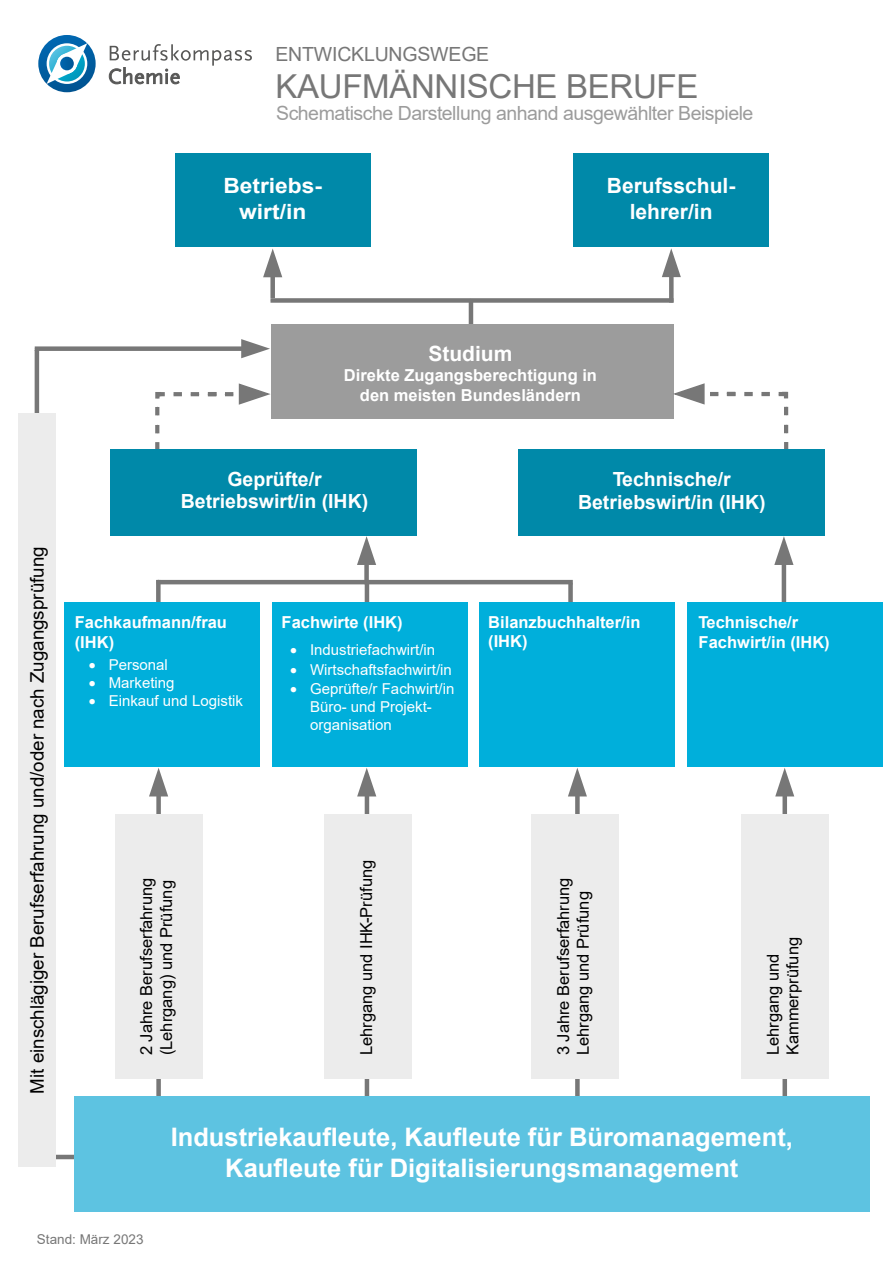
<style>
.page{position:relative;width:893px;height:1263px;background:#fff}
.page>*{position:absolute;margin:0;border:0;box-sizing:border-box;transform-origin:0 0}
.t1{font:33px "Arial";letter-spacing:-.01em;color:#777}
.t2{font:700 25.5px/30.6px "Arial";color:#fff;text-align:center}
.t3{font:700 21px/25.2px "Arial";color:#fff;text-align:center}
.t4{font:700 21px/25.2px "Arial";color:#fff;text-align:center;scale:1.08 1}
.t5{font:700 19.5px/22.8px "Arial";color:#fff;text-align:center}
.t6{font:19.5px "Arial";letter-spacing:-.025em;color:#9c9c9c}
.t7{font:19.5px "Arial";letter-spacing:-.01em;color:#777}
.t8{font:18.75px "Arial";color:#000}
.t9{font:700 16.5px/19.8px "Arial";color:#fff}
.t10{font:16.5px/19.8px "Arial";color:#000}
.t11{font:15px/18px "Arial";color:#fff}
.t12{font:13.5px "Arial";color:#777}
</style>
<div class="page">
<svg style="left:568px;top:584px;width:4px;height:18px"></svg>
<div style="left:782px;top:777px;width:5px;height:347px;background:#777"></div>
<svg style="left:155px;top:442px;width:4px;height:7px"></svg>
<svg style="left:155px;top:425px;width:4px;height:8px"></svg>
<div style="left:468px;top:299px;width:5px;height:112px;background:#777"></div>
<hr style="left:365px;top:581px;width:4px;height:129px;background:#777">
<div style="left:156px;top:580px;width:5px;height:168px;background:#777"></div>
<svg style="left:149px;top:768px;width:19px;height:28px"></svg>
<div style="left:156px;top:783px;width:5px;height:347px;background:#777"></div>
<svg style="left:357px;top:768px;width:19px;height:28px"></svg>
<hr style="left:365px;top:778px;width:4px;height:347px;background:#777">
<hr style="left:35px;top:350px;width:4px;height:72px;background:#777">
<div style="left:35px;top:346px;width:209px;height:5px;background:#777"></div>
<hr style="left:35px;top:1155px;width:643px;height:4px;background:#777">
<div style="left:18px;top:414px;width:37px;height:753px;background:#ececec"></div>
<div style="left:175px;top:154px;width:195px;height:93px;background:#0089a9"></div>
<div style="left:573px;top:154px;width:195px;height:93px;background:#0089a9"></div>
<svg style="left:263px;top:248px;width:19px;height:29px"></svg>
<svg style="left:662px;top:248px;width:19px;height:29px"></svg>
<div style="left:270px;top:298px;width:403px;height:5px;background:#777"></div>
<div style="left:270px;top:264px;width:5px;height:34px;background:#777"></div>
<svg style="left:669px;top:268px;width:4px;height:35px"></svg>
<div style="left:271px;top:324px;width:402px;height:95px;background:#9c9c9c"></div>
<div style="left:272px;top:602px;width:195px;height:165px;background:#00afdb"></div>
<div style="left:324px;top:814px;width:87px;height:264px;background:#ececec"></div>
<svg style="left:568px;top:768px;width:19px;height:28px"></svg>
<svg style="left:575px;top:780px;width:4px;height:316px"></svg>
<div style="left:480px;top:602px;width:195px;height:165px;background:#00afdb"></div>
<div style="left:531px;top:814px;width:88px;height:264px;background:#ececec"></div>
<div style="left:74px;top:1096px;width:795px;height:116px;background:#5dc3e1"></div>
<div style="left:65px;top:602px;width:195px;height:165px;background:#00afdb"></div>
<svg style="left:155px;top:392px;width:10px;height:23px"></svg>
<svg style="left:173px;top:392px;width:9px;height:4px"></svg>
<svg style="left:225px;top:383px;width:45px;height:22px"></svg>
<div style="left:111px;top:449px;width:305px;height:87px;background:#0089a9"></div>
<svg style="left:241px;top:339px;width:29px;height:19px"></svg>
<hr style="left:157px;top:580px;width:416px;height:4px;background:#777">
<div style="left:115px;top:814px;width:87px;height:264px;background:#ececec"></div>
<svg style="left:109px;top:44px;width:143px;height:41px"></svg>
<svg style="left:38px;top:35px;width:58px;height:57px"></svg>
<svg style="left:191px;top:392px;width:8px;height:4px"></svg>
<svg style="left:208px;top:392px;width:8px;height:4px"></svg>
<div style="left:781px;top:554px;width:5px;height:136px;background:#777"></div>
<svg style="left:775px;top:768px;width:19px;height:28px"></svg>
<div style="left:741px;top:814px;width:87px;height:264px;background:#ececec"></div>
<div style="left:687px;top:602px;width:195px;height:165px;background:#00afdb"></div>
<svg style="left:774px;top:536px;width:19px;height:29px"></svg>
<svg style="left:784px;top:442px;width:4px;height:7px"></svg>
<svg style="left:784px;top:425px;width:4px;height:8px"></svg>
<svg style="left:778px;top:391px;width:11px;height:24px"></svg>
<svg style="left:761px;top:392px;width:8px;height:4px"></svg>
<svg style="left:673px;top:382px;width:45px;height:24px"></svg>
<svg style="left:744px;top:392px;width:8px;height:4px"></svg>
<svg style="left:726px;top:392px;width:9px;height:4px"></svg>
<div style="left:519px;top:449px;width:305px;height:87px;background:#0089a9"></div>
<div style="left:364px;top:565px;width:5px;height:19px;background:#777"></div>
<svg style="left:357px;top:536px;width:19px;height:29px"></svg>
<p class="t7" style="left:275px;top:41px;width:215px">ENTWICKLUNGSWEGE</p>
<h1 class="t1" style="left:275px;top:63px;width:424px">KAUFMÄNNISCHE BERUFE</h1>
<p class="t6" style="left:276px;top:100px;width:479px">Schematische Darstellung anhand ausgewählter Beispiele</p>
<p class="t4" style="left:223px;top:174px;width:93px">Betriebs&shy;wirt/in</p>
<p class="t3" style="left:607px;top:174px;width:130px">Berufsschul&shy;lehrer/in</p>
<p class="t3" style="left:428px;top:342px;width:85px">Studium</p>
<p class="t9" style="left:344px;top:366px;width:255px;text-align:center">Direkte Zugangsberechtigung in den meisten Bundesländern</p>
<p class="t8" style="left:24px;top:1094px;width:549px;rotate:-90deg">Mit einschlägiger Berufserfahrung und/oder nach Zugangsprüfung</p>
<p class="t5" style="left:181px;top:468px;width:189px">Geprüfte/r<br>Betriebswirt/in (IHK)</p>
<p class="t5" style="left:578px;top:467px;width:189px;line-height:23.4px">Technische/r<br>Betriebswirt/in (IHK)</p>
<p class="t9" style="left:75px;top:612px;width:154px">Fachkaufmann/frau (IHK)</p>
<p class="t11" style="left:89px;top:656px;width:81px">• Personal</p>
<p class="t11" style="left:89px;top:674px;width:87px">• Marketing</p>
<p class="t11" style="left:89px;top:692px;width:156px">• Einkauf und Logistik</p>
<p class="t9" style="left:281px;top:612px;width:123px">Fachwirte (IHK)</p>
<p class="t11" style="left:290px;top:641px;width:147px">• Industriefachwirt/in</p>
<p class="t11" style="left:290px;top:660px;width:163px">• Wirtschaftsfachwirt/in</p>
<p class="t11" style="left:310px;top:680px;width:146px;text-indent:-20px">• Geprüfte/r Fachwirt/in<br>Büro- und Projekt&shy;organisation</p>
<p class="t9" style="left:488px;top:612px;width:154px">Bilanzbuchhalter/in (IHK)</p>
<p class="t9" style="left:698px;top:612px;width:133px">Technische/r<br>Fachwirt/in (IHK)</p>
<p class="t10" style="left:136px;top:1055px;width:179px;rotate:-90deg">2 Jahre Berufserfahrung (Lehrgang) und Prüfung</p>
<p class="t10" style="left:356px;top:1055px;width:197px;rotate:-90deg">Lehrgang und IHK-Prüfung</p>
<p class="t10" style="left:553px;top:1055px;width:179px;rotate:-90deg">3 Jahre Berufserfahrung<br>Lehrgang und Prüfung</p>
<p class="t10" style="left:763px;top:1055px;width:120px;rotate:-90deg">Lehrgang und<br>Kammerprüfung</p>
<h2 class="t2" style="left:171px;top:1122px;width:624px">Industriekaufleute, Kaufleute für Büromanagement,<br>Kaufleute für Digitalisierungsmanagement</h2>
<p class="t12" style="left:37px;top:1230px;width:108px">Stand: März 2023</p>
</div>
